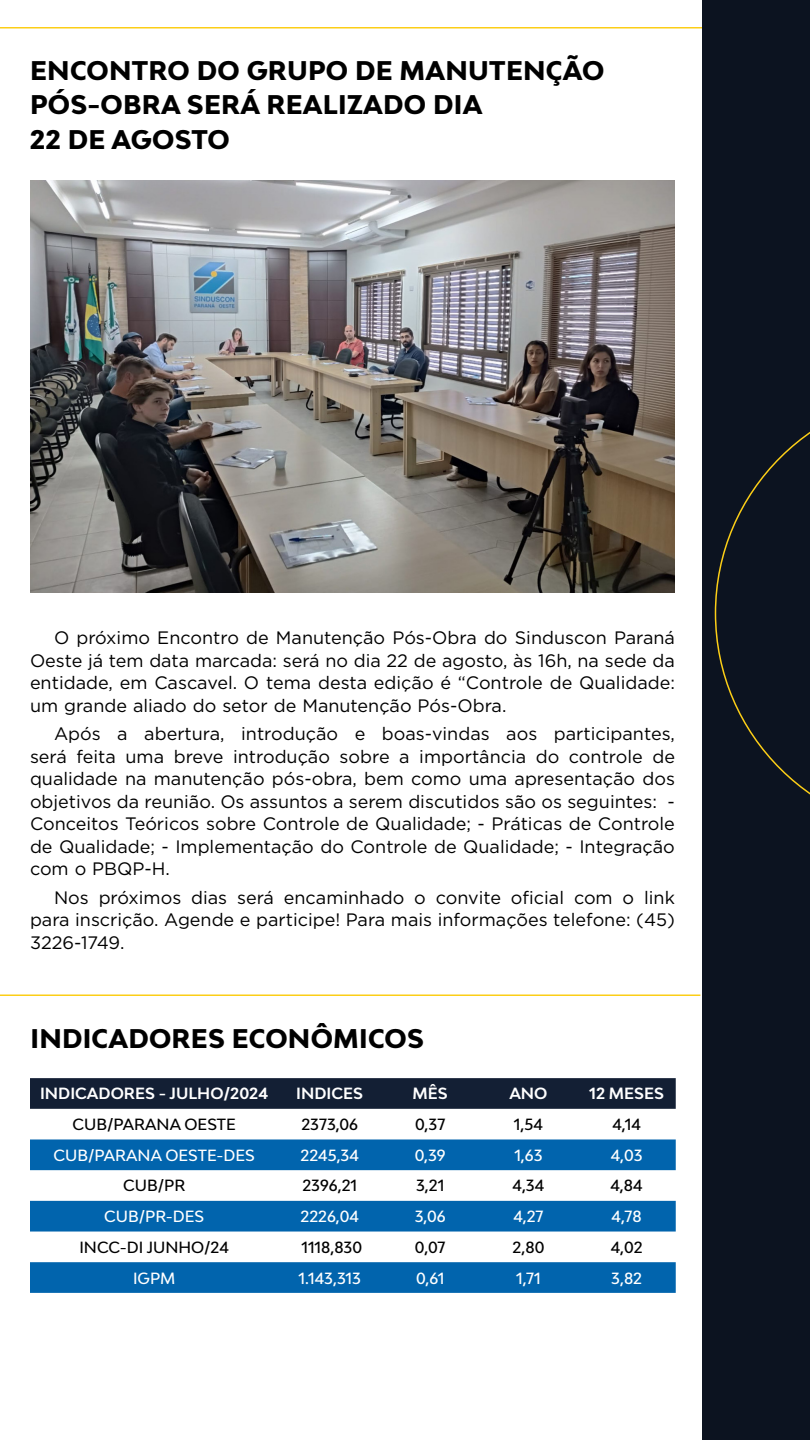
<style>
.page{position:relative;width:810px;height:1440px;background:#fff}
.page>*{position:absolute;margin:0;border:0;box-sizing:border-box;transform-origin:0 0}
.t1{font:800 25.5px/34.5px "Bw Modelica SS02";letter-spacing:.01em;color:#000}
.t2{font:18px/22.5px "Gotham";color:#000;text-align:justify}
.t3{font:500 15.38px "Bw Modelica";color:#000}
.t4{font:500 15.38px "Bw Modelica";color:#fff}
.t5{font:700 15.38px "Bw Modelica";color:#fff}
</style>
<div class="page">
<hr style="left:0;top:27px;width:810px;height:1px;background:#fcce17">
<div style="left:702px;top:0;width:108px;height:1440px;background:#0c1320"></div>
<svg style="left:715px;top:431px;width:95px;height:364px"></svg>
<hr style="left:0;top:994px;width:700px;height:2px;background:#fcce17">
<img style="left:30px;top:181px;width:645px;height:412px">
<div style="left:30px;top:1078px;width:646px;height:31px;background:#131f34"></div>
<svg style="left:30px;top:1139px;width:646px;height:154px;fill:#0164ad"></svg>
<h1 class="t1" style="left:30px;top:53px;width:576px">ENCONTRO DO GRUPO DE MANUTENÇÃO<br>PÓS-OBRA SERÁ REALIZADO DIA<br>22 DE AGOSTO</h1>
<p class="t2" style="left:30px;top:626px;width:647px;text-indent:24px">O próximo Encontro de Manutenção Pós-Obra do Sinduscon Paraná Oeste já tem data marcada: será no dia 22 de agosto, às 16h, na sede da entidade, em Cascavel. O tema desta edição é “Controle de Qualidade: um grande aliado do setor de Manutenção Pós-Obra.</p>
<p class="t2" style="left:30px;top:722px;width:647px;text-indent:24px">Após a abertura, introdução e boas-vindas aos participantes, será feita uma breve introdução sobre a importância do controle de qualidade na manutenção pós-obra, bem como uma apresentação dos objetivos da reunião. Os assuntos a serem discutidos são os seguintes: - Conceitos Teóricos sobre Controle de Qualidade; - Práticas de Controle de Qualidade; - Implementação do Controle de Qualidade; - Integração com o PBQP-H.</p>
<p class="t2" style="left:30px;top:886px;width:646px;text-indent:24px">Nos próximos dias será encaminhado o convite oficial com o link para inscrição. Agende e participe! Para mais informações telefone: (45)<br>3226-1749.</p>
<h1 class="t1" style="left:30px;top:1021px;width:395px">INDICADORES ECONÔMICOS</h1>
<p class="t5" style="left:40px;top:1084px;width:230px">INDICADORES - JULHO/2024</p>
<p class="t5" style="left:296px;top:1084px;width:68px">INDICES</p>
<p class="t5" style="left:413px;top:1084px;width:37px">MÊS</p>
<p class="t5" style="left:509px;top:1084px;width:40px">ANO</p>
<p class="t5" style="left:589px;top:1084px;width:76px">12 MESES</p>
<p class="t3" style="left:73px;top:1114px;width:165px">CUB/PARANA OESTE</p>
<p class="t3" style="left:301px;top:1114px;width:58px">2373,06</p>
<p class="t3" style="left:415px;top:1114px;width:32px">0,37</p>
<p class="t3" style="left:514px;top:1114px;width:31px">1,54</p>
<p class="t3" style="left:612px;top:1114px;width:30px">4,14</p>
<p class="t4" style="left:53px;top:1145px;width:203px">CUB/PARANA OESTE-DES</p>
<p class="t4" style="left:301px;top:1145px;width:60px">2245,34</p>
<p class="t4" style="left:415px;top:1145px;width:33px">0,39</p>
<p class="t4" style="left:514px;top:1145px;width:30px">1,63</p>
<p class="t4" style="left:611px;top:1145px;width:33px">4,03</p>
<p class="t3" style="left:123px;top:1176px;width:64px">CUB/PR</p>
<p class="t3" style="left:302px;top:1176px;width:56px">2396,21</p>
<p class="t3" style="left:416px;top:1176px;width:30px">3,21</p>
<p class="t3" style="left:513px;top:1176px;width:33px">4,34</p>
<p class="t3" style="left:611px;top:1176px;width:34px">4,84</p>
<p class="t4" style="left:104px;top:1206px;width:102px">CUB/PR-DES</p>
<p class="t4" style="left:301px;top:1206px;width:60px">2226,04</p>
<p class="t4" style="left:415px;top:1206px;width:33px">3,06</p>
<p class="t4" style="left:513px;top:1206px;width:32px">4,27</p>
<p class="t4" style="left:612px;top:1206px;width:32px">4,78</p>
<p class="t3" style="left:79px;top:1237px;width:151px">INCC-DI JUNHO/24</p>
<p class="t3" style="left:301px;top:1237px;width:62px">1118,830</p>
<p class="t3" style="left:415px;top:1237px;width:32px">0,07</p>
<p class="t3" style="left:513px;top:1237px;width:33px">2,80</p>
<p class="t3" style="left:611px;top:1237px;width:33px">4,02</p>
<p class="t4" style="left:133px;top:1268px;width:44px">IGPM</p>
<p class="t4" style="left:299px;top:1268px;width:64px">1.143,313</p>
<p class="t4" style="left:416px;top:1268px;width:30px">0,61</p>
<p class="t4" style="left:516px;top:1268px;width:26px">1,71</p>
<p class="t4" style="left:611px;top:1268px;width:32px">3,82</p>
</div>
